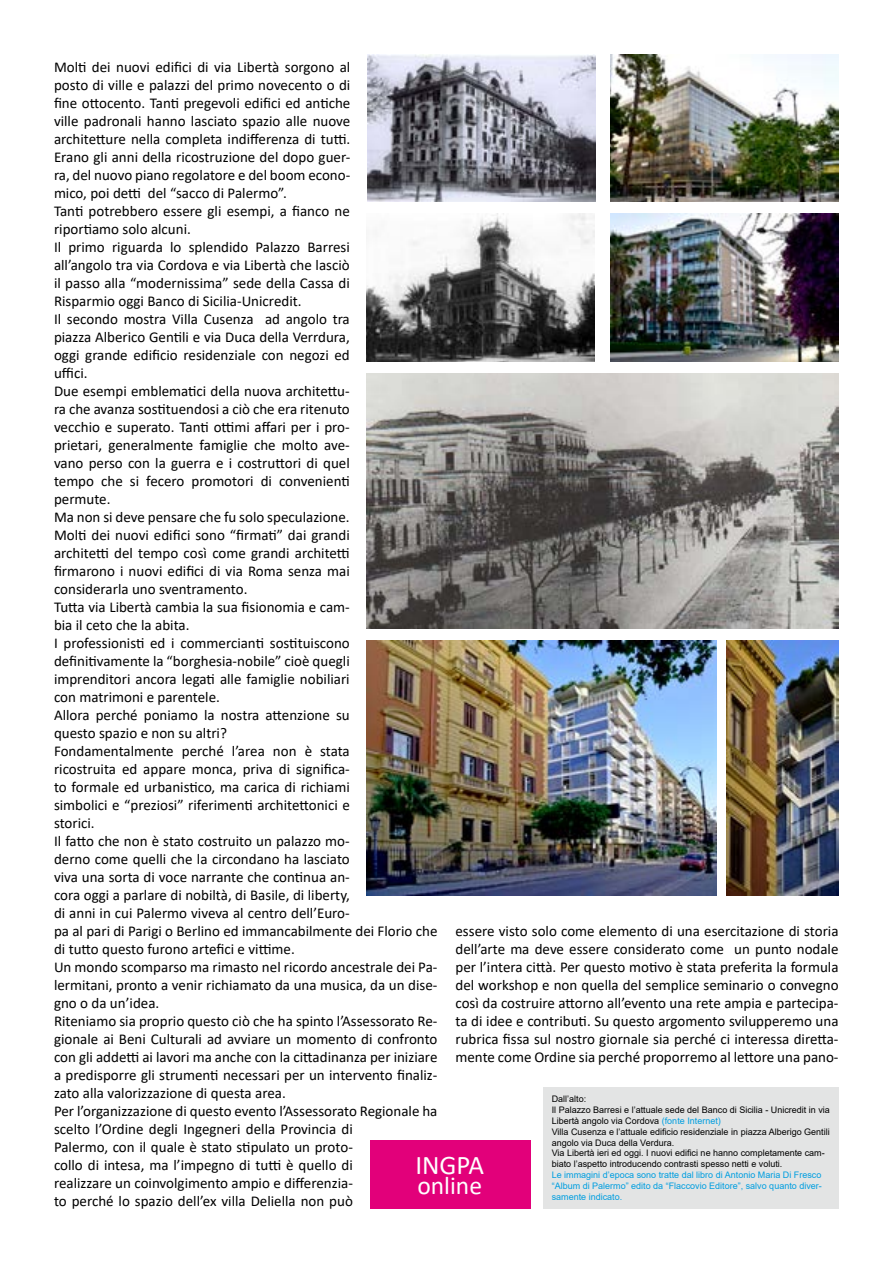
<style>
.page{position:relative;width:893px;height:1263px;background:#fff}
.page>*{position:absolute;margin:0;border:0;box-sizing:border-box;transform-origin:0 0}
.t1{font:27px "Calibri";color:#fff}
.t2{font:25.5px "Calibri";color:#fff}
.t3{font:15px/18px "Calibri";color:#000}
.t4{font:9px/10.8px "Arial";color:#000}
.t5{font:9px/10.8px "Arial";color:#009ee0;text-align:justify}
.s1{color:#009ee0}
</style>
<div class="page">
<img style="left:367px;top:214px;width:228px;height:147px">
<img style="left:367px;top:54px;width:228px;height:148px">
<img style="left:610px;top:214px;width:228px;height:147px">
<img style="left:367px;top:373px;width:471px;height:255px">
<img style="left:367px;top:640px;width:350px;height:255px">
<img style="left:610px;top:54px;width:228px;height:148px">
<div style="left:370px;top:1141px;width:160px;height:68px;background:#e2007a"></div>
<div style="left:543px;top:1087px;width:296px;height:122px;background:#e3e4e4"></div>
<img style="left:726px;top:640px;width:112px;height:255px">
<p class="t3" style="left:54px;top:58px;width:385px">Molti dei nuovi edifici di via Libertà sorgono al<br>posto di ville e palazzi del primo novecento o di<br>fine ottocento. Tanti pregevoli edifici ed antiche<br>ville padronali hanno lasciato spazio alle nuove<br>architetture nella completa indifferenza di tutti.<br>Erano gli anni della ricostruzione del dopo guer-<br>ra, del nuovo piano regolatore e del boom econo-<br>mico, poi detti del “sacco di Palermo”.<br>Tanti potrebbero essere gli esempi, a fianco ne<br>riportiamo solo alcuni.<br>Il primo riguarda lo splendido Palazzo Barresi<br>all’angolo tra via Cordova e via Libertà che lasciò<br>il passo alla “modernissima” sede della Cassa di<br>Risparmio oggi Banco di Sicilia-Unicredit.<br>Il secondo mostra Villa Cusenza ad angolo tra<br>piazza Alberico Gentili e via Duca della Verrdura,<br>oggi grande edificio residenziale con negozi ed<br>uffici.<br>Due esempi emblematici della nuova architettu-<br>ra che avanza sostituendosi a ciò che era ritenuto<br>vecchio e superato. Tanti ottimi affari per i pro-<br>prietari, generalmente famiglie che molto ave-<br>vano perso con la guerra e i costruttori di quel<br>tempo che si fecero promotori di convenienti<br>permute.<br>Ma non si deve pensare che fu solo speculazione.<br>Molti dei nuovi edifici sono “firmati” dai grandi<br>architetti del tempo così come grandi architetti<br>firmarono i nuovi edifici di via Roma senza mai<br>considerarla uno sventramento.<br>Tutta via Libertà cambia la sua fisionomia e cam-<br>bia il ceto che la abita.<br>I professionisti ed i commercianti sostituiscono definitivamente la “borghesia-nobile” cioè quegli<br>imprenditori ancora legati alle famiglie nobiliari<br>con matrimoni e parentele.<br>Allora perché poniamo la nostra attenzione su<br>questo spazio e non su altri?<br>Fondamentalmente perché l’area non è stata<br>ricostruita ed appare monca, priva di significa-<br>to formale ed urbanistico, ma carica di richiami<br>simbolici e “preziosi” riferimenti architettonici e<br>storici.<br>Il fatto che non è stato costruito un palazzo mo-<br>derno come quelli che la circondano ha lasciato<br>viva una sorta di voce narrante che continua an-<br>cora oggi a parlare di nobiltà, di Basile, di liberty,<br>di anni in cui Palermo viveva al centro dell’Euro-<br>pa al pari di Parigi o Berlino ed immancabilmente dei Florio che di tutto questo furono artefici e vittime.<br>Un mondo scomparso ma rimasto nel ricordo ancestrale dei Pa&shy;lermitani, pronto a venir richiamato da una musica, da un dise&shy;gno o da un’idea.<br>Riteniamo sia proprio questo ciò che ha spinto l’Assessorato Re&shy;gionale ai Beni Culturali ad avviare un momento di confronto con gli addetti ai lavori ma anche con la cittadinanza per iniziare a predisporre gli strumenti necessari per un intervento finaliz&shy;zato alla valorizzazione di questa area.<br>Per l’organizzazione di questo evento l’Assessorato Regionale ha scelto l’Ordine degli Ingegneri della Provincia di<br>Palermo, con il quale è stato stipulato un proto-<br>collo di intesa, ma l’impegno di tutti è quello di<br>realizzare un coinvolgimento ampio e differenzia-<br>to perché lo spazio dell’ex villa Deliella non può</p>
<p class="t3" style="left:455px;top:922px;width:385px;text-align:justify">essere visto solo come elemento di una esercitazione di storia dell’arte ma deve essere considerato come un punto nodale per l’intera città. Per questo motivo è stata preferita la formula del workshop e non quella del semplice seminario o convegno così da costruire attorno all’evento una rete ampia e partecipa&shy;ta di idee e contributi. Su questo argomento svilupperemo una rubrica fissa sul nostro giornale sia perché ci interessa diretta&shy;mente come Ordine sia perché proporremo al lettore una pano-</p>
<p class="t4" style="left:552px;top:1094px;width:280px">Dall’alto:<br>Il Palazzo Barresi e l’attuale sede del Banco di Sicilia - Unicredit in via Libertà angolo via Cordova <span class="s1">(fonte Internet)<br></span>Villa Cusenza e l’attuale edificio residenziale in piazza Alberigo Gentili angolo via Duca della Verdura.<br>Via Libertà ieri ed oggi. I nuovi edifici ne hanno completamente cam&shy;biato l’aspetto introducendo contrasti spesso netti e voluti.</p>
<p class="t5" style="left:552px;top:1169px;width:272px">Le immagini d’epoca sono tratte dal libro di Antonio Maria Di Fresco “Album di Palermo” edito da “Flaccovio Editore”, salvo quanto diver&shy;samente indicato.</p>
<h1 class="t1" style="left:415px;top:1146px;width:70px">INGPA</h1>
<h2 class="t2" style="left:417px;top:1168px;width:66px">online</h2>
</div>
